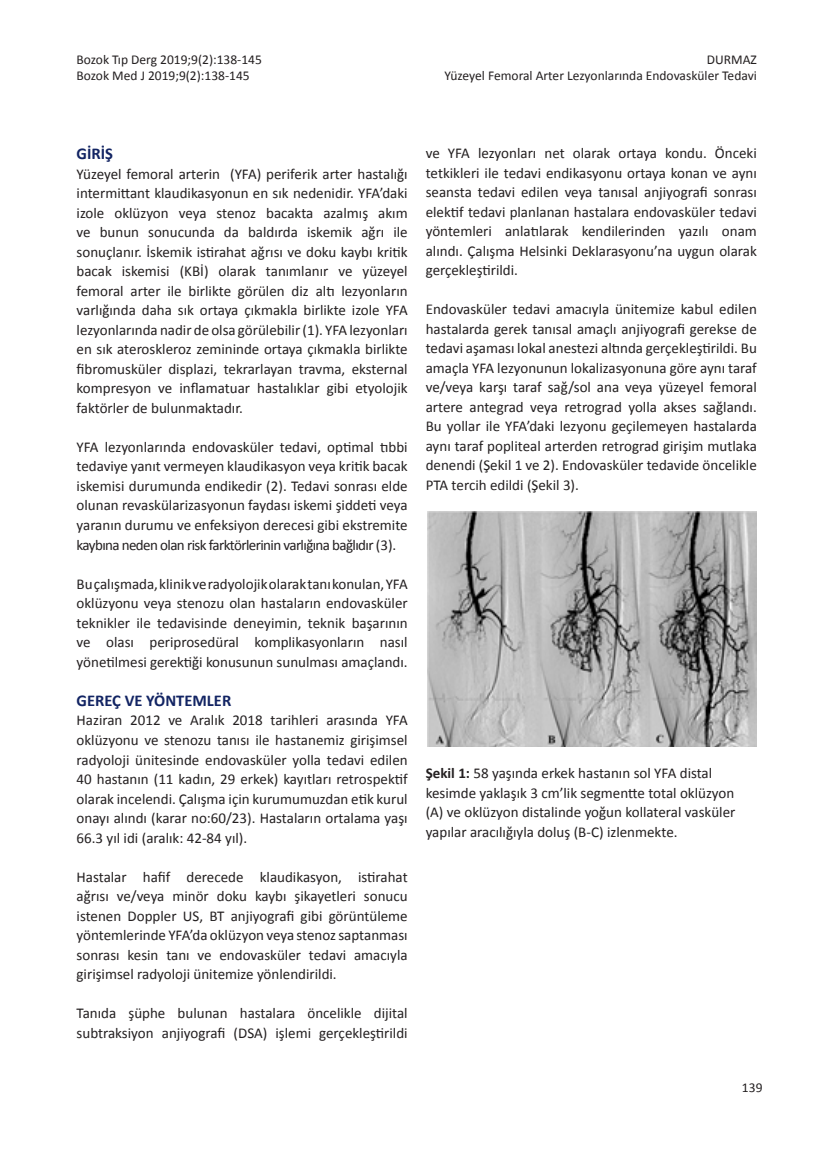
<style>
.page{position:relative;width:834px;height:1149px;background:#fff}
.page>*{position:absolute;margin:0;border:0;box-sizing:border-box;transform-origin:0 0}
.BAŞLIK{font:700 16.5px "Calibri";color:#122463}
.t1{font:15px/19.5px "Calibri";color:#231f20;text-align:justify}
.t2{font:13.5px "Calibri";color:#231f20}
.s1{font-weight:700}
</style>
<div class="page">
<img style="left:427px;top:511px;width:329px;height:235px">
<p class="t2" style="left:77px;top:51px;width:187px">Bozok Tıp Derg 2019;9(2):138-145</p>
<p class="t2" style="left:77px;top:67px;width:175px">Bozok Med J 2019;9(2):138-145</p>
<p class="t2" style="left:706px;top:51px;width:51px">DURMAZ</p>
<p class="t2" style="left:444px;top:67px;width:314px">Yüzeyel Femoral Arter Lezyonlarında Endovasküler Tedavi</p>
<p class="BAŞLIK" style="left:77px;top:143px;width:38px">GİRİŞ</p>
<p class="t1" style="left:77px;top:163px;width:332px">Yüzeyel femoral arterin (YFA) periferik arter hastalığı intermittant klaudikasyonun en sık nedenidir. YFA’daki izole oklüzyon veya stenoz bacakta azalmış akım ve bunun sonucunda da baldırda iskemik ağrı ile sonuçlanır. İskemik istirahat ağrısı ve doku kaybı kritik bacak iskemisi (KBİ) olarak tanımlanır ve yüzeyel femoral arter ile birlikte görülen diz altı lezyonların varlığında daha sık ortaya çıkmakla birlikte izole YFA lezyonlarında nadir de olsa görülebilir (1). YFA lezyonları en sık ateroskleroz zemininde ortaya çıkmakla birlikte fibromusküler displazi, tekrarlayan travma, eksternal kompresyon ve inflamatuar hastalıklar gibi etyolojik faktörler de bulunmaktadır.</p>
<p class="t1" style="left:77px;top:436px;width:332px">YFA lezyonlarında endovasküler tedavi, optimal tıbbi tedaviye yanıt vermeyen klaudikasyon veya kritik bacak iskemisi durumunda endikedir (2). Tedavi sonrası elde olunan revaskülarizasyonun faydası iskemi şiddeti veya yaranın durumu ve enfeksiyon derecesi gibi ekstremite kaybına neden olan risk farktörlerinin varlığına bağlıdır (3).</p>
<p class="t1" style="left:77px;top:573px;width:332px">Bu çalışmada, klinik ve radyolojik olarak tanı konulan, YFA oklüzyonu veya stenozu olan hastaların endovasküler teknikler ile tedavisinde deneyimin, teknik başarının ve olası periprosedüral komplikasyonların nasıl yönetilmesi gerektiği konusunun sunulması amaçlandı.</p>
<p class="BAŞLIK" style="left:77px;top:690px;width:156px">GEREÇ VE YÖNTEMLER</p>
<p class="t1" style="left:77px;top:709px;width:332px">Haziran 2012 ve Aralık 2018 tarihleri arasında YFA oklüzyonu ve stenozu tanısı ile hastanemiz girişimsel radyoloji ünitesinde endovasküler yolla tedavi edilen 40 hastanın (11 kadın, 29 erkek) kayıtları retrospektif olarak incelendi. Çalışma için kurumumuzdan etik kurul onayı alındı (karar no:60/23). Hastaların ortalama yaşı 66.3 yıl idi (aralık: 42-84 yıl).</p>
<p class="t1" style="left:77px;top:865px;width:332px">Hastalar hafif derecede klaudikasyon, istirahat ağrısı ve/veya minör doku kaybı şikayetleri sonucu istenen Doppler US, BT anjiyografi gibi görüntüleme yöntemlerinde YFA’da oklüzyon veya stenoz saptanması sonrası kesin tanı ve endovasküler tedavi amacıyla girişimsel radyoloji ünitemize yönlendirildi.</p>
<p class="t1" style="left:77px;top:1002px;width:332px">Tanıda şüphe bulunan hastalara öncelikle dijital subtraksiyon anjiyografi (DSA) işlemi gerçekleştirildi</p>
<p class="t1" style="left:425px;top:143px;width:332px">ve YFA lezyonları net olarak ortaya kondu. Önceki tetkikleri ile tedavi endikasyonu ortaya konan ve aynı seansta tedavi edilen veya tanısal anjiyografi sonrası elektif tedavi planlanan hastalara endovasküler tedavi yöntemleri anlatılarak kendilerinden yazılı onam alındı. Çalışma Helsinki Deklarasyonu’na uygun olarak gerçekleştirildi.</p>
<p class="t1" style="left:425px;top:299px;width:332px">Endovasküler tedavi amacıyla ünitemize kabul edilen hastalarda gerek tanısal amaçlı anjiyografi gerekse de tedavi aşaması lokal anestezi altında gerçekleştirildi. Bu amaçla YFA lezyonunun lokalizasyonuna göre aynı taraf ve/veya karşı taraf sağ/sol ana veya yüzeyel femoral artere antegrad veya retrograd yolla akses sağlandı.<br>Bu yollar ile YFA’daki lezyonu geçilemeyen hastalarda aynı taraf popliteal arterden retrograd girişim mutlaka denendi (Şekil 1 ve 2). Endovasküler tedavide öncelikle PTA tercih edildi (Şekil 3).</p>
<p class="t1" style="left:425px;top:762px;width:311px;text-align:left"><span class="s1">Şekil 1:</span> 58 yaşında erkek hastanın sol YFA distal kesimde yaklaşık 3 cm’lik segmentte total oklüzyon (A) ve oklüzyon distalinde yoğun kollateral vasküler yapılar aracılığıyla doluş (B-C) izlenmekte.</p>
<p class="t2" style="left:741px;top:1079px;width:22px">139</p>
</div>
